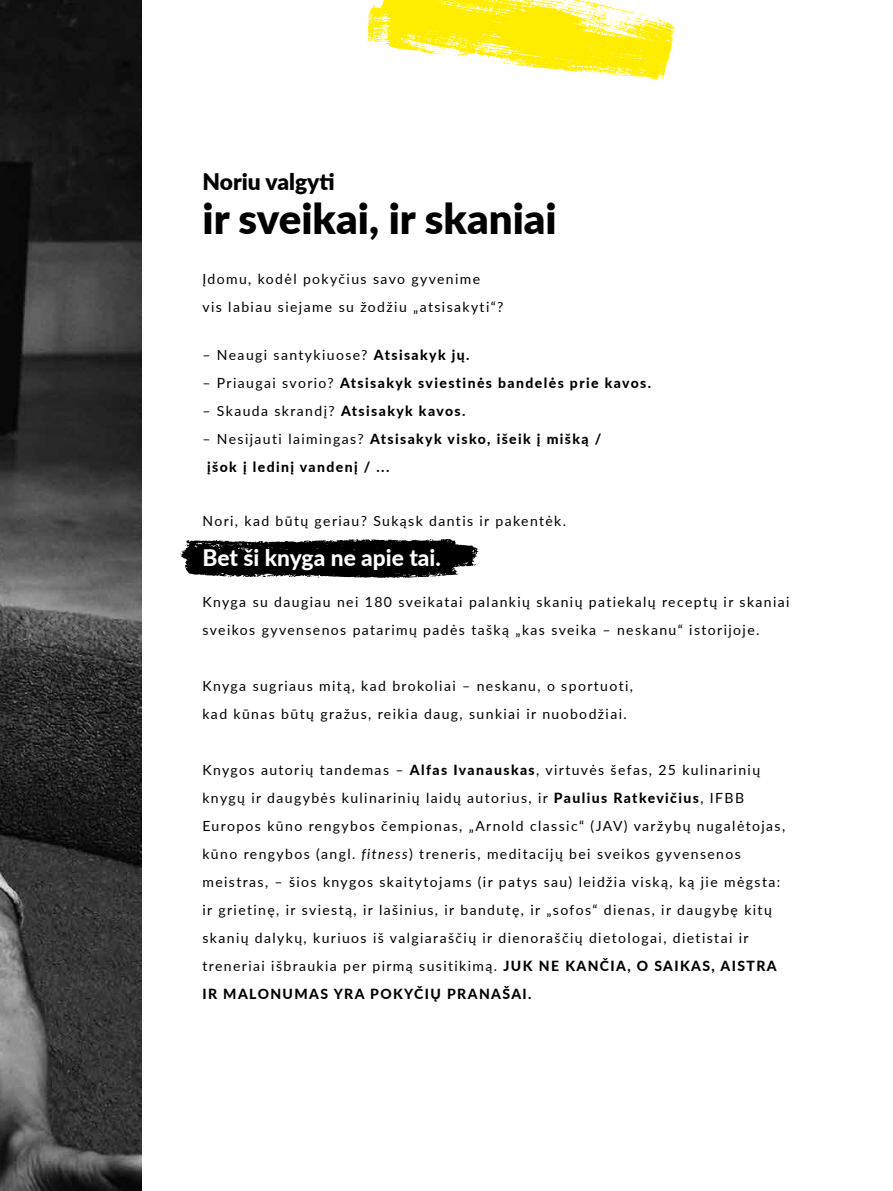
<style>
.page{position:relative;width:893px;height:1191px;background:#fff}
.page>*{position:absolute;margin:0;border:0;box-sizing:border-box;transform-origin:0 0}
.t1{font:900 42px "Lato";color:#000}
.t2{font:800 22.75px "Lato";color:#fff}
.t3{font:900 22.75px "Lato";color:#000}
.t4{font:14px/28px "Lato";letter-spacing:.1em;color:#000}
.t5{font:800 14px/28px "Lato";letter-spacing:.1em;color:#000}
.s1{font-weight:800}
.s2{font-weight:400}
.s3{font-style:italic}
</style>
<div class="page">
<img style="left:0;top:0;width:141px;height:1191px">
<svg style="left:180px;top:539px;width:299px;height:40px;background:#2c2c2c"></svg>
<svg style="left:367px;top:0;width:308px;height:80px"></svg>
<h2 class="t3" style="left:202px;top:164px;width:134px">Noriu valgyti</h2>
<h1 class="t1" style="left:202px;top:187px;width:356px">ir sveikai, ir skaniai</h1>
<p class="t4" style="left:202px;top:265px;width:303px">Įdomu, kodėl pokyčius savo gyvenime<br>vis labiau siejame su žodžiu „atsisakyti“?</p>
<p class="t4" style="left:202px;top:340px;width:269px">– Neaugi santykiuose? <span class="s1">Atsisakyk jų.</span></p>
<p class="t5" style="left:202px;top:368px;width:450px"><span class="s2">– Priaugai svorio?</span> Atsisakyk sviestinės bandelės prie kavos.</p>
<p class="t4" style="left:202px;top:396px;width:264px">– Skauda skrandį? <span class="s1">Atsisakyk kavos.</span></p>
<p class="t5" style="left:207px;top:424px;width:396px;text-indent:-5px"><span class="s2">– Nesijauti laimingas?</span> Atsisakyk visko, išeik į mišką / įšok į ledinį vandenį / ...</p>
<p class="t4" style="left:202px;top:506px;width:365px">Nori, kad būtų geriau? Sukąsk dantis ir pakentėk.</p>
<h2 class="t2" style="left:202px;top:541px;width:240px">Bet ši knyga ne apie tai.</h2>
<p class="t4" style="left:202px;top:587px;width:589px">Knyga su daugiau nei 180 sveikatai palankių skanių patiekalų receptų ir skaniai sveikos gyvensenos patarimų padės tašką „kas sveika – neskanu“ istorijoje.</p>
<p class="t4" style="left:202px;top:671px;width:432px">Knyga sugriaus mitą, kad brokoliai – neskanu, o sportuoti, kad kūnas būtų gražus, reikia daug, sunkiai ir nuobodžiai.</p>
<p class="t4" style="left:202px;top:755px;width:584px">Knygos autorių tandemas – <span class="s1">Alfas Ivanauskas</span>, virtuvės šefas, 25 kulinarinių knygų ir daugybės kulinarinių laidų autorius, ir <span class="s1">Paulius Ratkevičius</span>, IFBB Europos kūno rengybos čempionas, „Arnold classic“ (JAV) varžybų nugalėtojas, kūno rengybos (angl. <span class="s3">fitness</span>) treneris, meditacijų bei sveikos gyvensenos meistras, – šios knygos skaitytojams (ir patys sau) leidžia viską, ką jie mėgsta: ir grietinę, ir sviestą, ir lašinius, ir bandutę, ir „sofos“ dienas, ir daugybę kitų skanių dalykų, kuriuos iš valgiaraščių ir dienoraščių dietologai, dietistai ir treneriai išbraukia per pirmą susitikimą. <span class="s1">JUK NE KANČIA, O SAIKAS, AISTRA IR MALONUMAS YRA POKYČIŲ PRANAŠAI.</span></p>
</div>
